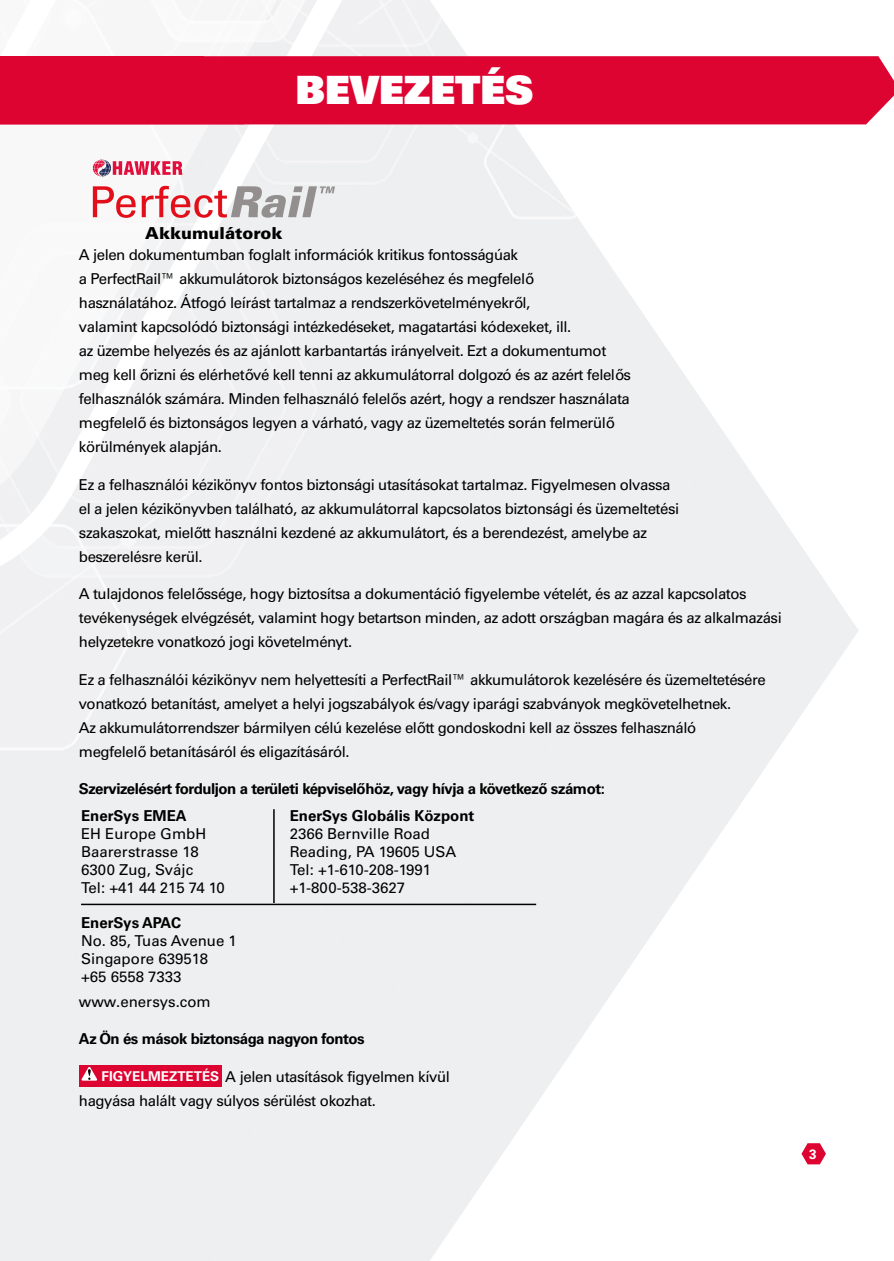
<style>
.page{position:relative;width:894px;height:1261px;background:#fff}
.page>*{position:absolute;margin:0;border:0;box-sizing:border-box;transform-origin:0 0}
.t1{font:39px "Univers LT Pro 85 X Black";color:#fff}
.t2{font:900 16.5px "Univers LT Pro 75";color:#000}
.t3{font:15px/24px "Univers LT Pro 55 Roman";letter-spacing:-.03em;color:#000}
.t4{font:15px/18px "Univers LT Pro 55 Roman";color:#000}
.t5{font:700 15px "Univers LT Pro 65";letter-spacing:-.03em;color:#000}
.t6{font:700 15px "Univers LT Pro 65";color:#000}
.t7{font:700 13.5px "Univers LT Pro 65";color:#fff}
.s1{font-family:"Univers LT Pro 65";font-weight:700;font-size:13.5px;color:#fff}
</style>
<div class="page">
<img style="left:335px;top:124px;width:523px;height:1136px">
<div style="left:335px;top:0;width:165px;height:586px;background:#eeeff0"></div>
<div style="left:335px;top:56px;width:558px;height:68px;background:#dd0432"></div>
<hr style="left:81px;top:903px;width:455px;height:2px;background:#000">
<svg style="left:0;top:0;width:335px;height:1260px"></svg>
<h1 class="t1" style="left:295px;top:65px;width:239px">BEVEZETÉS</h1>
<p class="t2" style="left:145px;top:222px;width:139px">Akkumulátorok</p>
<p class="t3" style="left:79px;top:242px;width:553px">A jelen dokumentumban foglalt információk kritikus fontosságúak<br>a PerfectRail™ akkumulátorok biztonságos kezeléséhez és megfelelő használatához. Átfogó leírást tartalmaz a rendszerkövetelményekről,<br>valamint kapcsolódó biztonsági intézkedéseket, magatartási kódexeket, ill.<br>az üzembe helyezés és az ajánlott karbantartás irányelveit. Ezt a dokumentumot meg kell őrizni és elérhetővé kell tenni az akkumulátorral dolgozó és az azért felelős felhasználók számára. Minden felhasználó felelős azért, hogy a rendszer használata megfelelő és biztonságos legyen a várható, vagy az üzemeltetés során felmerülő körülmények alapján.</p>
<p class="t3" style="left:79px;top:472px;width:601px">Ez a felhasználói kézikönyv fontos biztonsági utasításokat tartalmaz. Figyelmesen olvassa el a jelen kézikönyvben található, az akkumulátorral kapcsolatos biztonsági és üzemeltetési szakaszokat, mielőtt használni kezdené az akkumulátort, és a berendezést, amelybe az beszerelésre kerül.</p>
<p class="t3" style="left:79px;top:581px;width:704px">A tulajdonos felelőssége, hogy biztosítsa a dokumentáció figyelembe vételét, és az azzal kapcsolatos tevékenységek elvégzését, valamint hogy betartson minden, az adott országban magára és az alkalmazási helyzetekre vonatkozó jogi követelményt.</p>
<p class="t3" style="left:79px;top:667px;width:688px">Ez a felhasználói kézikönyv nem helyettesíti a PerfectRail™ akkumulátorok kezelésére és üzemeltetésére vonatkozó betanítást, amelyet a helyi jogszabályok és/vagy iparági szabványok megkövetelhetnek.<br>Az akkumulátorrendszer bármilyen célú kezelése előtt gondoskodni kell az összes felhasználó megfelelő betanításáról és eligazításáról.</p>
<p class="t5" style="left:79px;top:780px;width:527px">Szervizelésért forduljon a területi képviselőhöz, vagy hívja a következő számot:</p>
<p class="t6" style="left:81px;top:807px;width:107px">EnerSys EMEA</p>
<p class="t4" style="left:81px;top:824px;width:145px">EH Europe GmbH<br>Baarerstrasse 18<br>6300 Zug, Svájc<br>Tel: +41 44 215 74 10</p>
<p class="t6" style="left:81px;top:913px;width:102px">EnerSys APAC</p>
<p class="t4" style="left:81px;top:930px;width:157px">No. 85, Tuas Avenue 1<br>Singapore 639518 +65 6558 7333</p>
<p class="t6" style="left:289px;top:807px;width:186px">EnerSys Globális Központ</p>
<p class="t4" style="left:289px;top:824px;width:168px">2366 Bernville Road<br>Reading, PA 19605 USA<br>Tel: +1-610-208-1991 +1-800-538-3627</p>
<p class="t4" style="left:79px;top:991px;width:133px">www.enersys.com</p>
<p class="t5" style="left:79px;top:1030px;width:287px">Az Ön és mások biztonsága nagyon fontos</p>
<p class="t3" style="left:79px;top:1063px;width:372px;text-indent:23px"><span class="s1">FIGYELMEZTETÉS</span> A jelen utasítások figyelmen kívül hagyása halált vagy súlyos sérülést okozhat.</p>
<p class="t7" style="left:808px;top:1145px;width:9px">3</p>
</div>
